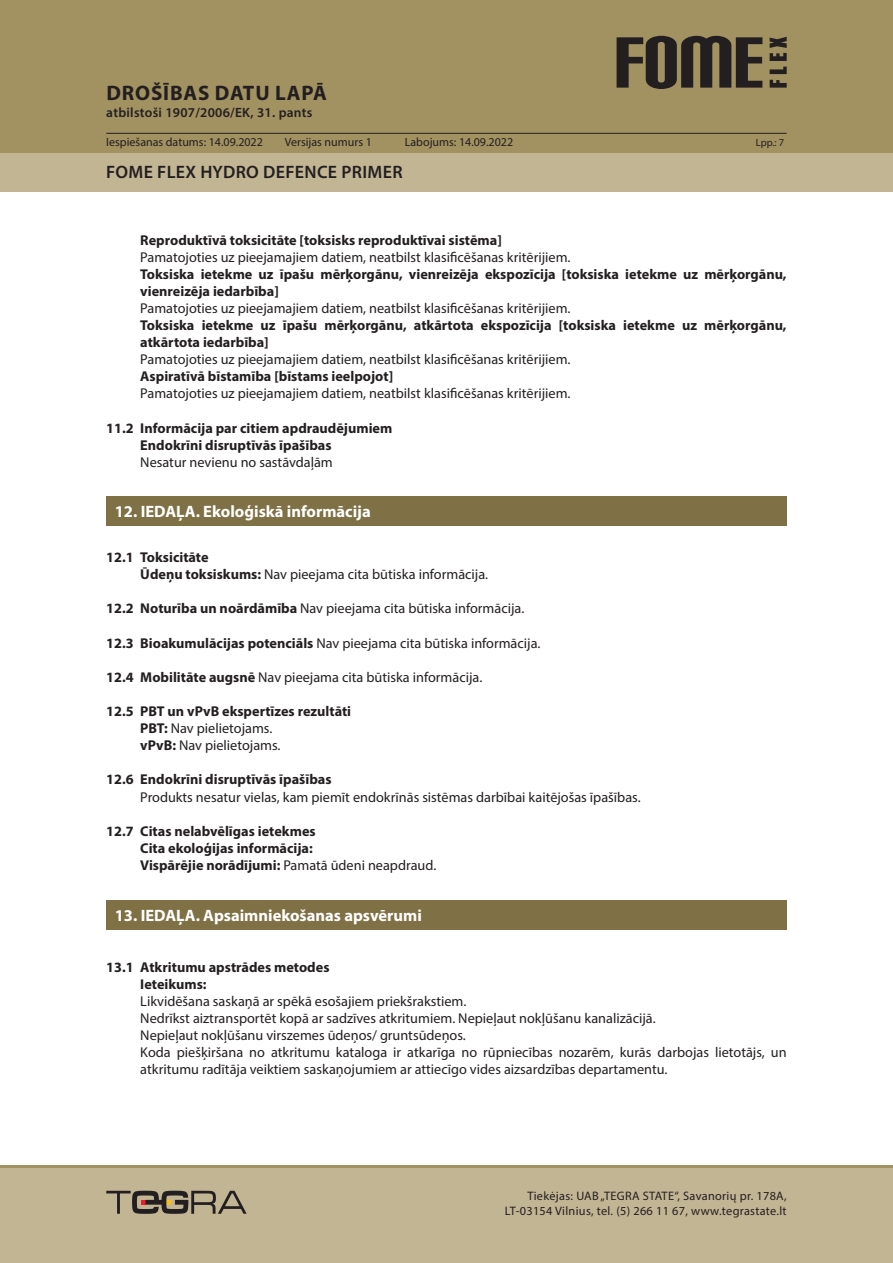
<style>
.page{position:relative;width:893px;height:1263px;background:#fff}
.page>*{position:absolute;margin:0;border:0;box-sizing:border-box;transform-origin:0 0}
.t1{font:700 21px "Myriad Pro";letter-spacing:.04em;color:#231f20}
.t2{font:600 18px "Myriad Pro";letter-spacing:.02em;color:#231f20}
.Skyrius_baltas{font:700 16.5px "Myriad Pro";color:#fff}
.Tekstas_paprastas{font:14.25px/17.1px "Myriad Pro";color:#231f20}
._1_1_skyrius_Boldas{font:700 14.25px/17.1px "Myriad Pro";color:#231f20}
._1_1_skyrius_Boldas-2{font:14.25px "Myriad Pro";color:#231f20}
.t3{font:600 13.5px "Myriad Pro";letter-spacing:.02em;color:#231f20}
.t4{font:12.3px/14.7px "Myriad Pro";letter-spacing:.025em;color:#231f20;text-align:right}
.t5{font:12px "Myriad Pro";color:#231f20}
.t6{font:10.5px "Myriad Pro";color:#231f20}
.s1{font-weight:700}
.s2{font-weight:400}
</style>
<div class="page">
<div style="left:0;top:0;width:893px;height:191px;background:#a29161"></div>
<div style="left:0;top:153px;width:893px;height:38px;background:#c2b594"></div>
<div style="left:0;top:1165px;width:893px;height:98px;background:#c2b594"></div>
<hr style="left:0;top:1165px;width:893px;height:2px;background:#a29161">
<svg style="left:770px;top:80px;width:17px;height:8px"></svg>
<svg style="left:770px;top:67px;width:17px;height:7px"></svg>
<svg style="left:770px;top:37px;width:17px;height:24px"></svg>
<svg style="left:617px;top:36px;width:145px;height:53px"></svg>
<svg style="left:106px;top:1191px;width:141px;height:23px"></svg>
<hr style="left:106px;top:133px;width:681px;height:1px;background:#231f20">
<div style="left:106px;top:496px;width:681px;height:30px;background:#7f7045"></div>
<div style="left:106px;top:900px;width:681px;height:30px;background:#7f7045"></div>
<h1 class="t1" style="left:107px;top:80px;width:222px">DROŠĪBAS DATU LAPĀ</h1>
<p class="t3" style="left:106px;top:104px;width:208px">atbilstoši 1907/2006/EK, 31. pants</p>
<p class="t5" style="left:106px;top:134px;width:158px">Iespiešanas datums: 14.09.2022</p>
<p class="t5" style="left:285px;top:134px;width:89px">Versijas numurs 1</p>
<p class="t5" style="left:405px;top:134px;width:110px">Labojums: 14.09.2022</p>
<p class="t6" style="left:756px;top:136px;width:30px">Lpp.: 7</p>
<p class="t2" style="left:106px;top:160px;width:298px">FOME FLEX HYDRO DEFENCE PRIMER</p>
<p class="_1_1_skyrius_Boldas" style="left:140px;top:231px;width:363px">Reproduktīvā toksicitāte [toksisks reproduktīvai sistēma]</p>
<p class="Tekstas_paprastas" style="left:140px;top:248px;width:432px">Pamatojoties uz pieejamajiem datiem, neatbilst klasificēšanas kritērijiem.</p>
<p class="_1_1_skyrius_Boldas" style="left:140px;top:265px;width:648px">Toksiska ietekme uz īpašu mērķorgānu, vienreizēja ekspozīcija [toksiska ietekme uz mērķorgānu, vienreizēja iedarbība]</p>
<p class="Tekstas_paprastas" style="left:140px;top:299px;width:432px">Pamatojoties uz pieejamajiem datiem, neatbilst klasificēšanas kritērijiem.</p>
<p class="_1_1_skyrius_Boldas" style="left:140px;top:316px;width:648px">Toksiska ietekme uz īpašu mērķorgānu, atkārtota ekspozīcija [toksiska ietekme uz mērķorgānu, atkārtota iedarbība]</p>
<p class="Tekstas_paprastas" style="left:140px;top:351px;width:432px">Pamatojoties uz pieejamajiem datiem, neatbilst klasificēšanas kritērijiem.</p>
<p class="_1_1_skyrius_Boldas" style="left:140px;top:368px;width:254px">Aspiratīvā bīstamība [bīstams ieelpojot]</p>
<p class="Tekstas_paprastas" style="left:140px;top:385px;width:432px">Pamatojoties uz pieejamajiem datiem, neatbilst klasificēšanas kritērijiem.</p>
<p class="_1_1_skyrius_Boldas" style="left:106px;top:419px;width:288px">11.2 Informācija par citiem apdraudējumiem</p>
<p class="_1_1_skyrius_Boldas" style="left:140px;top:436px;width:193px">Endokrīni disruptīvās īpašības</p>
<p class="Tekstas_paprastas" style="left:140px;top:453px;width:194px">Nesatur nevienu no sastāvdaļām</p>
<p class="Skyrius_baltas" style="left:115px;top:501px;width:257px">12. IEDAĻA. Ekoloģiskā informācija</p>
<p class="_1_1_skyrius_Boldas" style="left:106px;top:548px;width:104px">12.1 Toksicitāte</p>
<p class="_1_1_skyrius_Boldas-2" style="left:140px;top:566px;width:349px"><span class="s1">Ūdeņu toksiskums:</span> Nav pieejama cita būtiska informācija.</p>
<p class="_1_1_skyrius_Boldas-2" style="left:106px;top:600px;width:419px"><span class="s1">12.2 Noturība un noārdāmība</span> Nav pieejama cita būtiska informācija.</p>
<p class="_1_1_skyrius_Boldas-2" style="left:106px;top:634px;width:436px"><span class="s1">12.3 Bioakumulācijas potenciāls</span> Nav pieejama cita būtiska informācija.</p>
<p class="_1_1_skyrius_Boldas-2" style="left:106px;top:668px;width:378px"><span class="s1">12.4 Mobilitāte augsnē</span> Nav pieejama cita būtiska informācija.</p>
<p class="_1_1_skyrius_Boldas" style="left:106px;top:702px;width:246px">12.5 PBT un vPvB ekspertīzes rezultāti</p>
<p class="_1_1_skyrius_Boldas-2" style="left:140px;top:719px;width:134px"><span class="s1">PBT:</span> Nav pielietojams.</p>
<p class="_1_1_skyrius_Boldas-2" style="left:140px;top:737px;width:142px"><span class="s1">vPvB:</span> Nav pielietojams.</p>
<p class="_1_1_skyrius_Boldas" style="left:106px;top:771px;width:227px">12.6 Endokrīni disruptīvās īpašības</p>
<p class="Tekstas_paprastas" style="left:140px;top:788px;width:502px">Produkts nesatur vielas, kam piemīt endokrīnās sistēmas darbībai kaitējošas īpašības.</p>
<p class="_1_1_skyrius_Boldas" style="left:106px;top:822px;width:211px">12.7 Citas nelabvēlīgas ietekmes</p>
<p class="_1_1_skyrius_Boldas" style="left:140px;top:839px;width:174px">Cita ekoloģijas informācija:</p>
<p class="_1_1_skyrius_Boldas" style="left:140px;top:856px;width:297px">Vispārējie norādījumi: <span class="s2">Pamatā ūdeni neapdraud.</span></p>
<p class="Skyrius_baltas" style="left:115px;top:905px;width:309px">13. IEDAĻA. Apsaimniekošanas apsvērumi</p>
<p class="_1_1_skyrius_Boldas" style="left:106px;top:958px;width:225px">13.1 Atkritumu apstrādes metodes</p>
<p class="_1_1_skyrius_Boldas" style="left:140px;top:975px;width:68px">Ieteikums:</p>
<p class="Tekstas_paprastas" style="left:140px;top:992px;width:328px">Likvidēšana saskaņā ar spēkā esošajiem priekšrakstiem.</p>
<p class="Tekstas_paprastas" style="left:140px;top:1009px;width:517px">Nedrīkst aiztransportēt kopā ar sadzīves atkritumiem. Nepieļaut nokļūšanu kanalizācijā.</p>
<p class="Tekstas_paprastas" style="left:140px;top:1026px;width:327px">Nepieļaut nokļūšanu virszemes ūdeņos/ gruntsūdeņos.</p>
<p class="Tekstas_paprastas" style="left:140px;top:1044px;width:648px">Koda piešķiršana no atkritumu kataloga ir atkarīga no rūpniecības nozarēm, kurās darbojas lietotājs, un atkritumu radītāja veiktiem saskaņojumiem ar attiecīgo vides aizsardzības departamentu.</p>
<p class="t4" style="left:505px;top:1188px;width:283px">Tiekėjas: UAB „TEGRA STATE“, Savanorių pr. 178A,<br>LT-03154 Vilnius, tel. (5) 266 11 67, www.tegrastate.lt</p>
</div>
